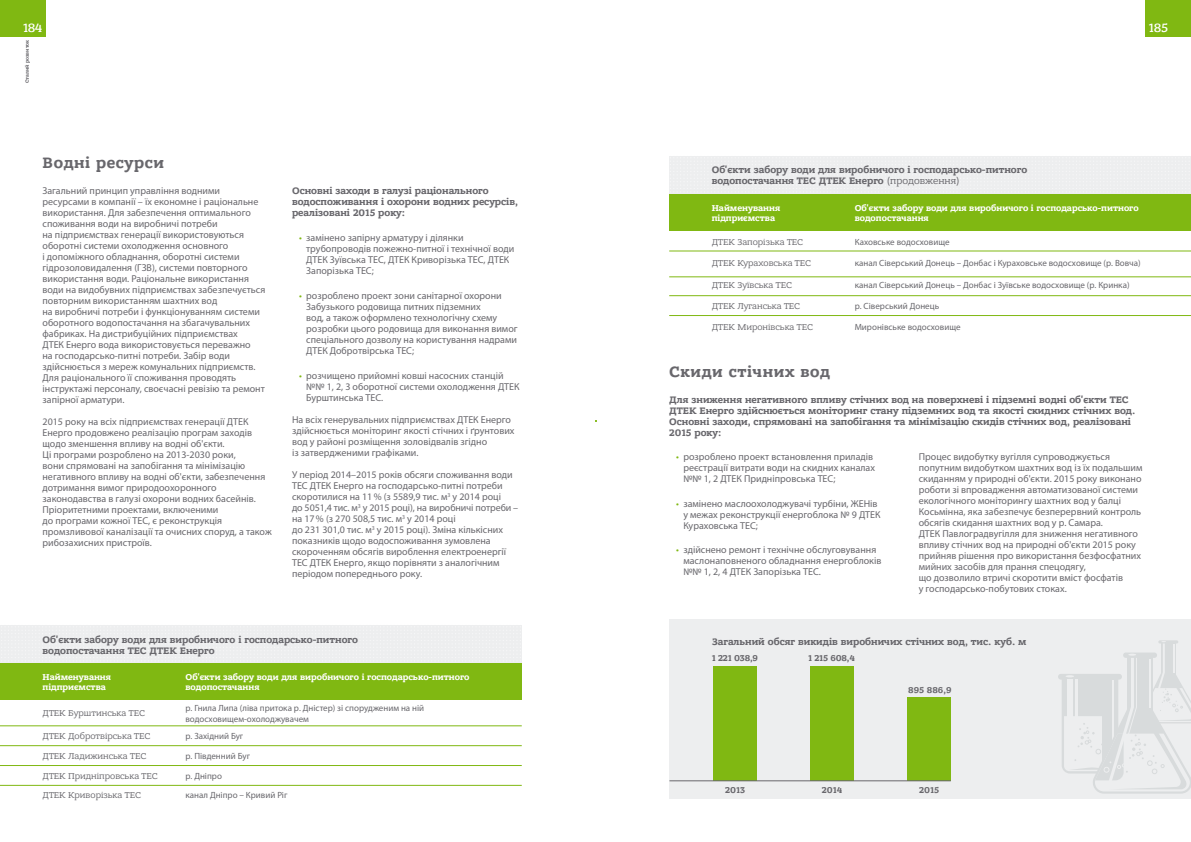
<style>
.page{position:relative;width:1191px;height:842px;background:#fff}
.page>*{position:absolute;margin:0;border:0;box-sizing:border-box;transform-origin:0 0}
.t1{font:700 16px "Bandera Pro";letter-spacing:.04em;color:#68676c}
.t2{font:500 12.8px "Bandera Pro";letter-spacing:-.025em;color:#fff}
.t3{font:10px/11px "Myriad Pro";color:#68676c}
.t4{font:700 10px/11px "Bandera Pro";color:#68676c}
.t5{font:9px/10.8px "Myriad Pro";color:#68676c}
.t6{font:700 9px/10.8px "Bandera Pro";color:#fff}
.t7{font:9px "Bandera Pro";color:#68676c}
.t8{font:700 9px "Bandera Pro";color:#68676c}
.t9{font:700 5px "Bandera Pro";color:#68676c}
.s1{color:#80b812}
.s2{font-weight:400}
</style>
<div class="page">
<div style="left:0;top:0;width:45px;height:37px;background:#80b812"></div>
<div style="left:1145px;top:0;width:46px;height:37px;background:#80b812"></div>
<hr style="left:0;top:725px;width:522px;height:1px;background:#80b812">
<hr style="left:0;top:745px;width:522px;height:1px;background:#80b812">
<hr style="left:0;top:765px;width:522px;height:1px;background:#80b812">
<hr style="left:0;top:785px;width:522px;height:1px;background:#80b812">
<div style="left:1px;top:626px;width:520px;height:37px;background:#edeeef"></div>
<div style="left:0;top:663px;width:522px;height:36px;background:#80b812"></div>
<hr style="left:669px;top:251px;width:522px;height:1px;background:#80b812">
<hr style="left:669px;top:277px;width:522px;height:1px;background:#80b812">
<hr style="left:669px;top:295px;width:522px;height:1px;background:#80b812">
<hr style="left:669px;top:315px;width:522px;height:1px;background:#80b812">
<div style="left:669px;top:157px;width:520px;height:37px;background:#edeeef"></div>
<div style="left:669px;top:194px;width:522px;height:37px;background:#80b812"></div>
<div style="left:669px;top:619px;width:522px;height:180px;background:#edeeef"></div>
<hr style="left:1158px;top:640px;width:20px;height:3px;background:#d8dbdc;border-radius:2px">
<div style="left:1058px;top:674px;width:64px;height:6px;background:#d8dbdc;border-radius:3px"></div>
<svg style="left:1062px;top:641px;width:129px;height:153px"></svg>
<div style="left:713px;top:666px;width:43px;height:115px;background:#80b812"></div>
<div style="left:810px;top:667px;width:43px;height:114px;background:#80b812"></div>
<div style="left:907px;top:697px;width:43px;height:84px;background:#80b812"></div>
<hr style="left:669px;top:781px;width:281px;height:1px;background:#68676c">
<p class="t2" style="left:23px;top:20px;width:21px">184</p>
<p class="t2" style="left:1148px;top:20px;width:21px">185</p>
<p class="t9" style="left:24px;top:83px;width:45px;rotate:-90deg">Сталий розвиток</p>
<h1 class="t1" style="left:43px;top:153px;width:123px">Водні ресурси</h1>
<p class="t3" style="left:43px;top:185px;width:224px">Загальний принцип управління водними ресурсами в компанії – їх економне і раціональне використання. Для забезпечення оптимального споживання води на виробничі потреби<br>на підприємствах генерації використовуються оборотні системи охолодження основного<br>і допоміжного обладнання, оборотні системи гідрозоловидалення (ГЗВ), системи повторного використання води. Раціональне використання води на видобувних підприємствах забезпечується повторним використанням шахтних вод<br>на виробничі потреби і функціонуванням системи оборотного водопостачання на збагачувальних фабриках. На дистрибуційних підприємствах<br>ДТЕК Енерго вода використовується переважно<br>на господарсько-питні потреби. Забір води здійснюється з мереж комунальних підприємств.<br>Для раціонального її споживання проводять інструктажі персоналу, своєчасні ревізію та ремонт запірної арматури.</p>
<p class="t3" style="left:43px;top:416px;width:231px">2015 року на всіх підприємствах генерації ДТЕК Енерго продовжено реалізацію програм заходів щодо зменшення впливу на водні об'єкти.<br>Ці програми розроблено на 2013-2030 роки,<br>вони спрямовані на запобігання та мінімізацію негативного впливу на водні об'єкти, забезпечення дотримання вимог природоохоронного законодавства в галузі охорони водних басейнів.<br>Пріоритетними проектами, включеними<br>до програми кожної ТЕС, є реконструкція промзливової каналізації та очисних споруд, а також рибозахисних пристроїв.</p>
<p class="t4" style="left:292px;top:186px;width:227px">Основні заходи в галузі раціонального водоспоживання і охорони водних ресурсів, реалізовані 2015 року:</p>
<p class="t3" style="left:306px;top:232px;width:209px;text-indent:-7px"><span class="s1">•</span> замінено запірну арматуру і ділянки трубопроводів пожежно-питної і технічної води ДТЕК Зуївська ТЕС, ДТЕК Криворізька ТЕС, ДТЕК Запорізька ТЕС;</p>
<p class="t3" style="left:306px;top:290px;width:213px;text-indent:-7px"><span class="s1">•</span> розроблено проект зони санітарної охорони Забузького родовища питних підземних<br>вод, а також оформлено технологічну схему розробки цього родовища для виконання вимог спеціального дозволу на користування надрами ДТЕК Добротвірська ТЕС;</p>
<p class="t3" style="left:306px;top:370px;width:215px;text-indent:-7px"><span class="s1">•</span> розчищено прийомні ковші насосних станцій №№ 1, 2, 3 оборотної системи охолодження ДТЕК<br>Бурштинська ТЕС.</p>
<p class="t3" style="left:292px;top:414px;width:224px">На всіх генерувальних підприємствах ДТЕК Енерго здійснюється моніторинг якості стічних і ґрунтових вод у районі розміщення золовідвалів згідно<br>із затвердженими графіками.</p>
<p class="t3" style="left:292px;top:469px;width:228px">У період 2014–2015 років обсяги споживання води ТЕС ДТЕК Енерго на господарсько-питні потреби скоротилися на 11% (з 5589,9 тис. м<sup>3</sup> у 2014 році<br>до 5051,4 тис. м<sup>3</sup> у 2015 році), на виробничі потреби – на 17% (з 270 508,5 тис. м<sup>3</sup> у 2014 році<br>до 231 301,0 тис. м<sup>3</sup> у 2015 році). Зміна кількісних показників щодо водоспоживання зумовлена скороченням обсягів вироблення електроенергії ТЕС ДТЕК Енерго, якщо порівняти з аналогічним періодом попереднього року.</p>
<p class="t4" style="left:43px;top:634px;width:317px">Об'єкти забору води для виробничого і господарсько-питного водопостачання ТЕС ДТЕК Енерго</p>
<p class="t6" style="left:43px;top:671px;width:70px">Найменування підприємства</p>
<p class="t6" style="left:185px;top:671px;width:285px">Об'єкти забору води для виробничого і господарсько-питного водопостачання</p>
<p class="t7" style="left:43px;top:708px;width:104px">ДТЕК Бурштинська ТЕС</p>
<p class="t5" style="left:185px;top:702px;width:240px">р. Гнила Липа (ліва притока р. Дністер) зі спорудженим на ній водосховищем-охолоджувачем</p>
<p class="t7" style="left:43px;top:730px;width:109px">ДТЕК Добротвірська ТЕС</p>
<p class="t5" style="left:185px;top:730px;width:59px">р. Західний Буг</p>
<p class="t7" style="left:43px;top:750px;width:105px">ДТЕК Ладижинська ТЕС</p>
<p class="t5" style="left:185px;top:750px;width:66px">р. Південний Буг</p>
<p class="t7" style="left:43px;top:770px;width:117px">ДТЕК Придніпровська ТЕС</p>
<p class="t5" style="left:185px;top:770px;width:38px">р. Дніпро</p>
<p class="t7" style="left:43px;top:790px;width:100px">ДТЕК Криворізька ТЕС</p>
<p class="t5" style="left:185px;top:790px;width:104px">канал Дніпро – Кривий Ріг</p>
<p class="t4" style="left:711px;top:165px;width:317px">Об'єкти забору води для виробничого і господарсько-питного водопостачання ТЕС ДТЕК Енерго <span class="s2">(продовження)</span></p>
<p class="t6" style="left:711px;top:202px;width:70px">Найменування підприємства</p>
<p class="t6" style="left:854px;top:202px;width:285px">Об'єкти забору води для виробничого і господарсько-питного водопостачання</p>
<p class="t7" style="left:711px;top:236px;width:93px">ДТЕК Запорізька ТЕС</p>
<p class="t5" style="left:854px;top:236px;width:96px">Каховське водосховище</p>
<p class="t7" style="left:711px;top:258px;width:101px">ДТЕК Кураховська ТЕС</p>
<p class="t5" style="left:854px;top:258px;width:287px">канал Сіверський Донець – Донбас і Кураховське водосховище (р. Вовча)</p>
<p class="t7" style="left:711px;top:279px;width:82px">ДТЕК Зуївська ТЕС</p>
<p class="t5" style="left:854px;top:279px;width:276px">канал Сіверський Донець – Донбас і Зуївське водосховище (р. Кринка)</p>
<p class="t7" style="left:711px;top:300px;width:90px">ДТЕК Луганська ТЕС</p>
<p class="t5" style="left:854px;top:300px;width:86px">р. Сіверський Донець</p>
<p class="t7" style="left:711px;top:322px;width:103px">ДТЕК Миронівська ТЕС</p>
<p class="t5" style="left:854px;top:321px;width:107px">Миронівське водосховище</p>
<h1 class="t1" style="left:669px;top:362px;width:162px">Скиди стічних вод</h1>
<p class="t4" style="left:669px;top:395px;width:468px">Для зниження негативного впливу стічних вод на поверхневі і підземні водні об'єкти ТЕС ДТЕК Енерго здійснюється моніторинг стану підземних вод та якості скидних стічних вод.<br>Основні заходи, спрямовані на запобігання та мінімізацію скидів стічних вод, реалізовані 2015 року:</p>
<p class="t3" style="left:683px;top:451px;width:193px;text-indent:-7px"><span class="s1">•</span> розроблено проект встановлення приладів реєстрації витрати води на скидних каналах №№ 1, 2 ДТЕК Придніпровська ТЕС;</p>
<p class="t3" style="left:683px;top:497px;width:199px;text-indent:-7px"><span class="s1">•</span> замінено маслоохолоджувачі турбіни, ЖЕНів у межах реконструкції енергоблока № 9 ДТЕК<br>Кураховська ТЕС;</p>
<p class="t3" style="left:683px;top:544px;width:199px;text-indent:-7px"><span class="s1">•</span> здійснено ремонт і технічне обслуговування маслонаповненого обладнання енергоблоків №№ 1, 2, 4 ДТЕК Запорізька ТЕС.</p>
<p class="t3" style="left:918px;top:451px;width:225px">Процес видобутку вугілля супроводжується попутним видобутком шахтних вод із їх подальшим скиданням у природні об'єкти. 2015 року виконано роботи зі впровадження автоматизованої системи екологічного моніторингу шахтних вод у балці Косьмінна, яка забезпечує безперервний контроль обсягів скидання шахтних вод у р. Самара.<br>ДТЕК Павлоградвугілля для зниження негативного впливу стічних вод на природні об'єкти 2015 року прийняв рішення про використання безфосфатних мийних засобів для прання спецодягу,<br>що дозволило втричі скоротити вміст фосфатів<br>у господарсько-побутових стоках.</p>
<p class="t4" style="left:712px;top:636px;width:316px">Загальний обсяг викидів виробничих стічних вод, тис. куб. м</p>
<p class="t8" style="left:711px;top:652px;width:48px">1 221 038,9</p>
<p class="t8" style="left:725px;top:785px;width:22px">2013</p>
<p class="t8" style="left:808px;top:652px;width:48px">1 215 608,4</p>
<p class="t8" style="left:822px;top:785px;width:22px">2014</p>
<p class="t8" style="left:908px;top:684px;width:45px">895 886,9</p>
<p class="t8" style="left:919px;top:785px;width:22px">2015</p>
</div>
